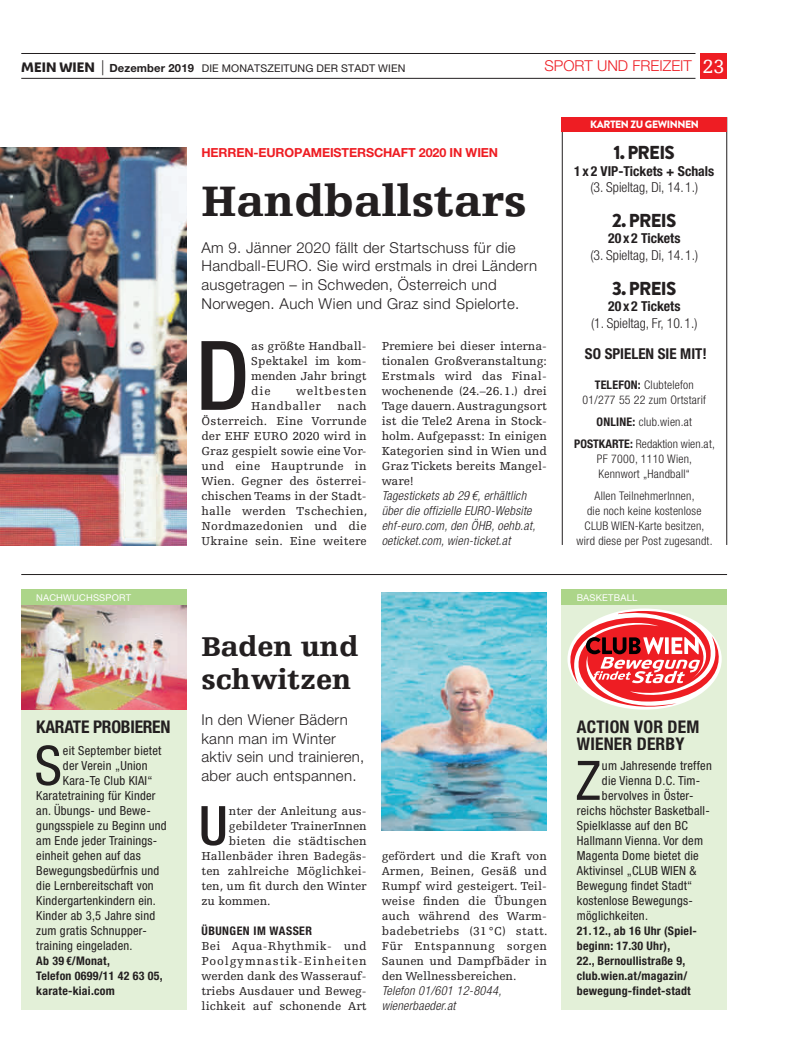
<style>
.page{position:relative;width:798px;height:1063px;background:#fff}
.page>*{position:absolute;margin:0;border:0;box-sizing:border-box;transform-origin:0 0}
.t1{font:500 condensed 96.25px "Helvetica Neue LT Pro";color:#231f20}
.t2{font:condensed 54.5px "Helvetica Neue LT Pro";color:#231f20}
.t3{font:500 condensed 54.25px "Helvetica Neue LT Pro";color:#231f20}
.t4{font:900 45px "Egyptienne FLT Std";color:#231f20}
.t5{font:900 28.75px/32.5px "Egyptienne FLT Std";color:#231f20}
.t6{font:900 18.75px "Brandon Text";letter-spacing:-.04em;color:#231f20}
.t7{font:700 condensed 17.5px/17.5px "Helvetica Neue LT Pro";letter-spacing:.01em;color:#231f20}
.t8{font:700 condensed 17.5px "Helvetica Neue LT Pro";letter-spacing:-.015em;color:#231f20}
.t9{font:300 15px/18.8px "Helvetica Neue LT Pro";letter-spacing:.02em;color:#231f20}
.t10{font:300 15px "Helvetica Neue LT Pro";color:#ee1d23}
.t11{font:700 condensed 15px "Helvetica Neue LT Pro";color:#231f20}
.t12{font:300 condensed 13.75px "Helvetica Neue LT Pro";color:#231f20}
.t13{font:700 condensed 13.75px "Helvetica Neue LT Pro";color:#231f20}
.t14{font:condensed 12.5px "Helvetica Neue LT Pro";letter-spacing:.02em;color:#231f20}
.t15{font:italic 300 condensed 12.5px/15px "Helvetica Neue LT Pro";letter-spacing:.02em;color:#231f20}
.t16{font:700 12.5px "Helvetica Neue LT Pro";letter-spacing:-.01em;color:#ee1d23}
.t17{font:12.25px/15px "Egyptienne FLT Std";color:#231f20;text-align:justify}
.t18{font:12.25px/15px "Egyptienne FLT Std";letter-spacing:.05em;color:#231f20}
.t19{font:300 condensed 11.88px/15px "Helvetica Neue LT Pro";letter-spacing:.02em;color:#231f20;text-align:center}
.t20{font:700 condensed 11.88px/15px "Helvetica Neue LT Pro";letter-spacing:.02em;color:#231f20}
.t21{font:700 condensed 11.88px "Helvetica Neue LT Pro";letter-spacing:.04em;color:#231f20}
.t22{font:10.62px "Helvetica Neue LT Pro";letter-spacing:.01em;color:#231f20}
.t23{font:900 10.62px "Brandon Text";letter-spacing:-.04em;color:#fff}
.t24{font:9.38px "Helvetica Neue LT Pro";letter-spacing:.02em;color:#fff}
.s1{font-family:"Wiener Melange";font-weight:800;font-size:12.75px}
.s2{font-weight:300;font-size:15px}
.s3{font-weight:700;font-size:11.25px}
.s4{font-family:"Egyptienne FLT Std";font-weight:400;font-size:20px;color:#fff}
.s5{font-weight:700}
</style>
<div class="page">
<div style="left:699px;top:53px;width:27px;height:26px;background:#ee1d23"></div>
<hr style="left:21px;top:53px;width:674px;height:1px;background:#231f20">
<hr style="left:21px;top:78px;width:674px;height:1px;background:#231f20">
<hr style="left:21px;top:574px;width:705px;height:1px;background:#231f20">
<div style="left:21px;top:590px;width:165px;height:420px;background:#e3f0d8"></div>
<div style="left:21px;top:590px;width:165px;height:15px;background:#acd589"></div>
<img style="left:0;top:148px;width:186px;height:397px">
<hr style="left:561px;top:117px;width:1px;height:428px;background:#231f20">
<hr style="left:726px;top:117px;width:1px;height:428px;background:#231f20">
<div style="left:561px;top:117px;width:165px;height:15px;background:#ee1d23"></div>
<div style="left:561px;top:590px;width:165px;height:420px;background:#e3f0d8"></div>
<div style="left:561px;top:590px;width:165px;height:15px;background:#acd589"></div>
<svg style="left:567px;top:608px;width:155px;height:101px"></svg>
<img style="left:381px;top:593px;width:165px;height:237px">
<img style="left:21px;top:605px;width:165px;height:105px">
<p class="t22" style="left:21px;top:64px;width:385px"><span class="s1">MEIN WIEN</span> <span class="s2">|</span> <span class="s3">Dezember 2019</span> DIE MONATSZEITUNG DER STADT WIEN</p>
<p class="t10" style="left:544px;top:61px;width:182px">SPORT UND FREIZEIT <span class="s4">23</span></p>
<p class="t24" style="left:36px;top:594px;width:96px">NACHWUCHSSPORT</p>
<h3 class="t8" style="left:36px;top:720px;width:136px">KARATE PROBIEREN</h3>
<h2 class="t2" style="left:35px;top:746px;width:29px">S</h2>
<p class="t14" style="left:63px;top:746px;width:100px">eit September bietet</p>
<p class="t14" style="left:63px;top:761px;width:86px">der Verein „Union</p>
<p class="t14" style="left:63px;top:776px;width:91px">Kara-Te Club KIAI“</p>
<p class="t14" style="left:36px;top:791px;width:121px">Karatetraining für Kinder</p>
<p class="t14" style="left:36px;top:806px;width:116px">an. Übungs- und Bewe-</p>
<p class="t14" style="left:36px;top:821px;width:132px">gungsspiele zu Beginn und</p>
<p class="t14" style="left:36px;top:836px;width:122px">am Ende jeder Trainings-</p>
<p class="t14" style="left:36px;top:851px;width:106px">einheit gehen auf das</p>
<p class="t14" style="left:36px;top:866px;width:124px">Bewegungsbedürfnis und</p>
<p class="t14" style="left:36px;top:881px;width:119px">die Lernbereitschaft von</p>
<p class="t14" style="left:36px;top:896px;width:121px">Kindergartenkindern ein.</p>
<p class="t14" style="left:36px;top:911px;width:120px">Kinder ab 3,5 Jahre sind</p>
<p class="t14" style="left:36px;top:926px;width:112px">zum gratis Schnupper-</p>
<p class="t14" style="left:36px;top:941px;width:98px">training eingeladen.</p>
<p class="t20" style="left:36px;top:954px;width:128px">Ab 39 €/Monat,<br>Telefon 0699/11 42 63 05, karate-kiai.com</p>
<p class="t16" style="left:201px;top:148px;width:298px">HERREN-EUROPAMEISTERSCHAFT 2020 IN WIEN</p>
<h3 class="t4" style="left:201px;top:184px;width:327px">Handballstars</h3>
<p class="t9" style="left:201px;top:239px;width:337px">Am 9. Jänner 2020 fällt der Startschuss für die Handball-EURO. Sie wird erstmals in drei Ländern ausgetragen – in Schweden, Österreich und Norwegen. Auch Wien und Graz sind Spielorte.</p>
<h1 class="t1" style="left:196px;top:341px;width:55px">D</h1>
<p class="t17" style="left:251px;top:339px;width:117px">as größte Handball-Spektakel im kom&shy;menden Jahr bringt die</p>
<p class="t17" style="left:381px;top:339px;width:167px">Premiere bei dieser interna&shy;tionalen Großveranstaltung:<br>Erstmals wird das Final&shy;wochenende (24.–26. 1.) drei Tage dauern. Austragungsort ist die Tele2 Arena in Stock&shy;holm. Aufgepasst: In einigen Kategorien sind in Wien und Graz Tickets bereits Mangel&shy;ware!</p>
<p class="t15" style="left:381px;top:489px;width:155px">Tagestickets ab 29 €, erhältlich über die offizielle EURO-Website ehf-euro.com, den ÖHB, oehb.at, oeticket.com, wien-ticket.at</p>
<p class="t18" style="left:251px;top:384px;width:117px;text-indent:45px">weltbesten<br>Handballer</p>
<p class="t17" style="left:201px;top:399px;width:167px;text-indent:136px">nach Österreich. Eine Vorrunde der EHF EURO 2020 wird in Graz gespielt sowie eine Vor&shy;und eine Hauptrunde in Wien. Gegner des österrei&shy;chischen Teams in der Stadt&shy;halle werden Tschechien, Nordmazedonien und die Ukraine sein. Eine weitere</p>
<h3 class="t5" style="left:201px;top:633px;width:158px">Baden und schwitzen</h3>
<p class="t9" style="left:201px;top:712px;width:164px">In den Wiener Bädern kann man im Winter aktiv sein und trainieren, aber auch entspannen.</p>
<h3 class="t3" style="left:199px;top:806px;width:31px">U</h3>
<p class="t17" style="left:229px;top:804px;width:139px">nter der Anleitung aus-</p>
<p class="t17" style="left:229px;top:819px;width:139px">gebildeter TrainerInnen</p>
<p class="t17" style="left:229px;top:834px;width:139px">bieten die städtischen</p>
<p class="t17" style="left:201px;top:849px;width:167px">Hallenbäder ihren Badegäs-</p>
<p class="t17" style="left:201px;top:864px;width:167px">ten zahlreiche Möglichkei-</p>
<p class="t17" style="left:201px;top:879px;width:167px">ten, um fit durch den Winter</p>
<p class="t17" style="left:201px;top:894px;width:71px">zu kommen.</p>
<p class="t21" style="left:201px;top:926px;width:112px">ÜBUNGEN IM WASSER</p>
<p class="t17" style="left:201px;top:939px;width:167px">Bei Aqua-Rhythmik- und Poolgymnastik-Einheiten werden dank des Wasserauf&shy;triebs Ausdauer und Beweg&shy;lichkeit auf schonende Art</p>
<p class="t17" style="left:381px;top:849px;width:167px">gefördert und die Kraft von Armen, Beinen, Gesäß und Rumpf wird gesteigert. Teil&shy;weise finden die Übungen auch während des Warm&shy;bade betriebs (31 °C) statt.<br>Für Entspannung sorgen Saunen und Dampfbäder in den Wellnessbereichen.</p>
<p class="t15" style="left:381px;top:984px;width:121px">Telefon 01/601 12-8044, wienerbaeder.at</p>
<p class="t23" style="left:590px;top:121px;width:110px">KARTEN ZU GEWINNEN</p>
<h3 class="t6" style="left:613px;top:146px;width:63px">1. PREIS</h3>
<p class="t13" style="left:574px;top:166px;width:141px">1 x 2 VIP-Tickets + Schals</p>
<p class="t12" style="left:590px;top:182px;width:109px">(3. Spieltag, Di, 14. 1.)</p>
<h3 class="t6" style="left:611px;top:214px;width:66px">2. PREIS</h3>
<p class="t13" style="left:608px;top:234px;width:74px">20 x 2 Tickets</p>
<p class="t12" style="left:590px;top:250px;width:109px">(3. Spieltag, Di, 14. 1.)</p>
<h3 class="t6" style="left:611px;top:282px;width:66px">3. PREIS</h3>
<p class="t13" style="left:608px;top:302px;width:74px">20 x 2 Tickets</p>
<p class="t12" style="left:591px;top:318px;width:108px">(1. Spieltag, Fr, 10. 1.)</p>
<p class="t11" style="left:584px;top:349px;width:123px">SO SPIELEN SIE MIT!</p>
<p class="t19" style="left:582px;top:378px;width:125px"><span class="s5">TELEFON:</span> Clubtelefon<br>01/277 55 22 zum Ortstarif</p>
<p class="t19" style="left:574px;top:411px;width:142px;line-height:22.1px"><span class="s5">ONLINE:</span> club.wien.at<br><span class="s5">POSTKARTE:</span> Redaktion wien.at,</p>
<p class="t19" style="left:596px;top:452px;width:97px;text-align:left">PF 7000, 1110 Wien,<br>Kennwort „Handball“</p>
<p class="t19" style="left:576px;top:489px;width:137px">Allen TeilnehmerInnen,<br>die noch keine kostenlose<br>CLUB WIEN-Karte besitzen, wird diese per Post zugesandt.</p>
<p class="t24" style="left:576px;top:594px;width:62px">BASKETBALL</p>
<h3 class="t7" style="left:576px;top:719px;width:124px">ACTION VOR DEM<br>WIENER DERBY</h3>
<h2 class="t2" style="left:575px;top:761px;width:27px">Z</h2>
<p class="t14" style="left:601px;top:761px;width:111px">um Jahresende treffen</p>
<p class="t14" style="left:601px;top:776px;width:100px">die Vienna D.C. Tim-</p>
<p class="t14" style="left:601px;top:791px;width:93px">bervolves in Öster-</p>
<p class="t14" style="left:576px;top:806px;width:134px">reichs höchster Basketball-</p>
<p class="t14" style="left:576px;top:821px;width:112px">Spielklasse auf den BC</p>
<p class="t14" style="left:576px;top:836px;width:128px">Hallmann Vienna. Vor dem</p>
<p class="t14" style="left:576px;top:851px;width:123px">Magenta Dome bietet die</p>
<p class="t14" style="left:576px;top:866px;width:121px">Aktivinsel „CLUB WIEN &amp;</p>
<p class="t14" style="left:576px;top:881px;width:117px">Bewegung findet Stadt“</p>
<p class="t14" style="left:576px;top:896px;width:117px">kostenlose Bewegungs-</p>
<p class="t14" style="left:576px;top:911px;width:73px">möglichkeiten.</p>
<p class="t20" style="left:576px;top:924px;width:121px">21. 12., ab 16 Uhr (Spiel&shy;beginn: 17.30 Uhr),<br>22., Bernoullistraße 9, club.wien.at/magazin/ bewegung-findet-stadt</p>
</div>
